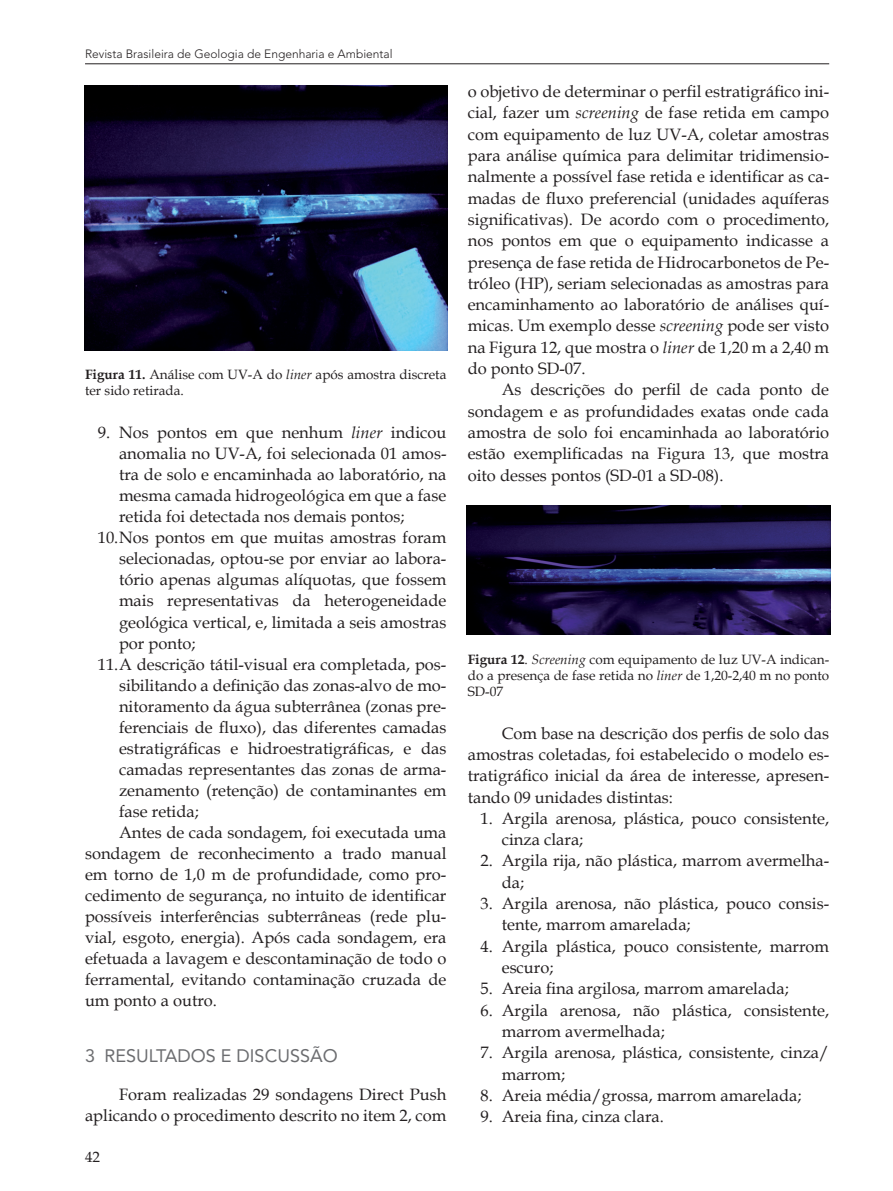
<style>
.page{position:relative;width:893px;height:1191px;background:#fff}
.page>*{position:absolute;margin:0;border:0;box-sizing:border-box;transform-origin:0 0}
.t1{font:18px "Avenir";color:#6c6d70}
.t2{font:16.5px/21.3px "Book Antiqua";color:#231f20}
.t3{font:15px "Book Antiqua";color:#231f20}
.t4{font:13.5px/16.2px "Book Antiqua";color:#231f20}
.t5{font:300 12px "Avenir";color:#231f20}
.s1{font-weight:700}
.s2{font-style:italic}
</style>
<div class="page">
<hr style="left:85px;top:63px;width:744px;height:1px;background:#231f20">
<img style="left:85px;top:85px;width:362px;height:265px">
<img style="left:467px;top:505px;width:363px;height:129px">
<p class="t5" style="left:85px;top:46px;width:309px">Revista Brasileira de Geologia de Engenharia e Ambiental</p>
<p class="t4" style="left:85px;top:366px;width:363px"><span class="s1">Figura 11.</span> Análise com UV-A do <span class="s2">liner</span> após amostra discreta ter sido retirada.</p>
<p class="t2" style="left:98px;top:421px;width:350px">9. Nos pontos em que nenhum <span class="s2">liner</span> indicou</p>
<p class="t2" style="left:119px;top:442px;width:329px">anomalia no UV-A, foi selecionada 01 amos-</p>
<p class="t2" style="left:119px;top:464px;width:329px">tra de solo e encaminhada ao laboratório, na</p>
<p class="t2" style="left:119px;top:485px;width:329px">mesma camada hidrogeológica em que a fase</p>
<p class="t2" style="left:119px;top:506px;width:287px">retida foi detectada nos demais pontos;</p>
<p class="t2" style="left:98px;top:527px;width:350px">10.Nos pontos em que muitas amostras foram</p>
<p class="t2" style="left:119px;top:548px;width:329px">selecionadas, optou-se por enviar ao labora-</p>
<p class="t2" style="left:119px;top:569px;width:329px">tório apenas algumas alíquotas, que fossem</p>
<p class="t2" style="left:119px;top:590px;width:329px">mais representativas da heterogeneidade</p>
<p class="t2" style="left:119px;top:611px;width:329px">geológica vertical, e, limitada a seis amostras</p>
<p class="t2" style="left:119px;top:632px;width:78px">por ponto;</p>
<p class="t2" style="left:98px;top:653px;width:350px">11.A descrição tátil-visual era completada, pos-</p>
<p class="t2" style="left:119px;top:674px;width:329px">sibilitando a definição das zonas-alvo de mo-</p>
<p class="t2" style="left:119px;top:695px;width:329px">nitoramento da água subterrânea (zonas pre-</p>
<p class="t2" style="left:119px;top:716px;width:329px">ferenciais de fluxo), das diferentes camadas</p>
<p class="t2" style="left:119px;top:737px;width:329px">estratigráficas e hidroestratigráficas, e das</p>
<p class="t2" style="left:119px;top:758px;width:329px">camadas representantes das zonas de arma-</p>
<p class="t2" style="left:119px;top:779px;width:329px">zenamento (retenção) de contaminantes em</p>
<p class="t2" style="left:119px;top:800px;width:81px">fase retida;</p>
<p class="t2" style="left:119px;top:821px;width:329px">Antes de cada sondagem, foi executada uma</p>
<p class="t2" style="left:85px;top:842px;width:363px">sondagem de reconhecimento a trado manual</p>
<p class="t2" style="left:85px;top:863px;width:363px">em torno de 1,0 m de profundidade, como pro-</p>
<p class="t2" style="left:85px;top:884px;width:363px">cedimento de segurança, no intuito de identificar</p>
<p class="t2" style="left:85px;top:905px;width:363px">possíveis interferências subterrâneas (rede plu-</p>
<p class="t2" style="left:85px;top:926px;width:363px">vial, esgoto, energia). Após cada sondagem, era</p>
<p class="t2" style="left:85px;top:947px;width:363px">efetuada a lavagem e descontaminação de todo o</p>
<p class="t2" style="left:85px;top:968px;width:363px">ferramental, evitando contaminação cruzada de</p>
<p class="t2" style="left:85px;top:989px;width:134px">um ponto a outro.</p>
<p class="t1" style="left:85px;top:1045px;width:254px">3 RESU LTADOS E DI SCUSSÃO</p>
<p class="t2" style="left:85px;top:1083px;width:363px;text-align:right">Foram realizadas 29 sondagens Direct Push aplicando o procedimento descrito no item 2, com</p>
<p class="t3" style="left:85px;top:1146px;width:16px">42</p>
<p class="t2" style="left:468px;top:80px;width:363px">o objetivo de determinar o perfil estratigráfico ini-</p>
<p class="t2" style="left:468px;top:102px;width:363px">cial, fazer um <span class="s2">screening</span> de fase retida em campo</p>
<p class="t2" style="left:468px;top:123px;width:363px">com equipamento de luz UV-A, coletar amostras</p>
<p class="t2" style="left:468px;top:144px;width:363px">para análise química para delimitar tridimensio-</p>
<p class="t2" style="left:468px;top:166px;width:363px">nalmente a possível fase retida e identificar as ca-</p>
<p class="t2" style="left:468px;top:187px;width:363px">madas de fluxo preferencial (unidades aquíferas</p>
<p class="t2" style="left:468px;top:208px;width:363px">significativas). De acordo com o procedimento,</p>
<p class="t2" style="left:468px;top:230px;width:363px">nos pontos em que o equipamento indicasse a</p>
<p class="t2" style="left:468px;top:251px;width:363px">presença de fase retida de Hidrocarbonetos de Pe-</p>
<p class="t2" style="left:468px;top:272px;width:363px">tróleo (HP), seriam selecionadas as amostras para</p>
<p class="t2" style="left:468px;top:293px;width:363px">encaminhamento ao laboratório de análises quí-</p>
<p class="t2" style="left:468px;top:315px;width:363px">micas. Um exemplo desse <span class="s2">screening</span> pode ser visto</p>
<p class="t2" style="left:468px;top:336px;width:363px">na Figura 12, que mostra o <span class="s2">liner</span> de 1,20 m a 2,40 m</p>
<p class="t2" style="left:468px;top:357px;width:119px">do ponto SD-07.</p>
<p class="t2" style="left:502px;top:379px;width:329px">As descrições do perfil de cada ponto de</p>
<p class="t2" style="left:468px;top:400px;width:363px">sondagem e as profundidades exatas onde cada</p>
<p class="t2" style="left:468px;top:421px;width:363px">amostra de solo foi encaminhada ao laboratório</p>
<p class="t2" style="left:468px;top:443px;width:363px">estão exemplificadas na Figura 13, que mostra</p>
<p class="t2" style="left:468px;top:464px;width:257px">oito desses pontos (SD-01 a SD-08).</p>
<p class="t4" style="left:468px;top:650px;width:363px;text-align:justify"><span class="s1">Figura 12</span>. <span class="s2">Screening</span> com equipamento de luz UV-A indican&shy;do a presença de fase retida no <span class="s2">liner</span> de 1,20-2,40 m no ponto SD-07</p>
<p class="t2" style="left:468px;top:722px;width:363px;text-align:justify;text-indent:34px">Com base na descrição dos perfis de solo das amostras coletadas, foi estabelecido o modelo es&shy;tratigráfico inicial da área de interesse, apresen&shy;tando 09 unidades distintas:</p>
<p class="t2" style="left:502px;top:807px;width:329px;text-indent:-21px">1. Argila arenosa, plástica, pouco consistente, cinza clara;</p>
<p class="t2" style="left:502px;top:849px;width:329px;text-indent:-21px">2. Argila rija, não plástica, marrom avermelha&shy;da;</p>
<p class="t2" style="left:502px;top:892px;width:329px;text-indent:-21px">3. Argila arenosa, não plástica, pouco consis&shy;tente, marrom amarelada;</p>
<p class="t2" style="left:502px;top:935px;width:329px;text-indent:-21px">4. Argila plástica, pouco consistente, marrom escuro;</p>
<p class="t2" style="left:480px;top:977px;width:310px">5. Areia fina argilosa, marrom amarelada;</p>
<p class="t2" style="left:502px;top:999px;width:329px;text-indent:-21px">6. Argila arenosa, não plástica, consistente, marrom avermelhada;</p>
<p class="t2" style="left:502px;top:1041px;width:329px;text-indent:-21px">7. Argila arenosa, plástica, consistente, cinza/ marrom;</p>
<p class="t2" style="left:480px;top:1084px;width:323px">8. Areia média/grossa, marrom amarelada;</p>
<p class="t2" style="left:480px;top:1105px;width:185px">9. Areia fina, cinza clara.</p>
</div>
